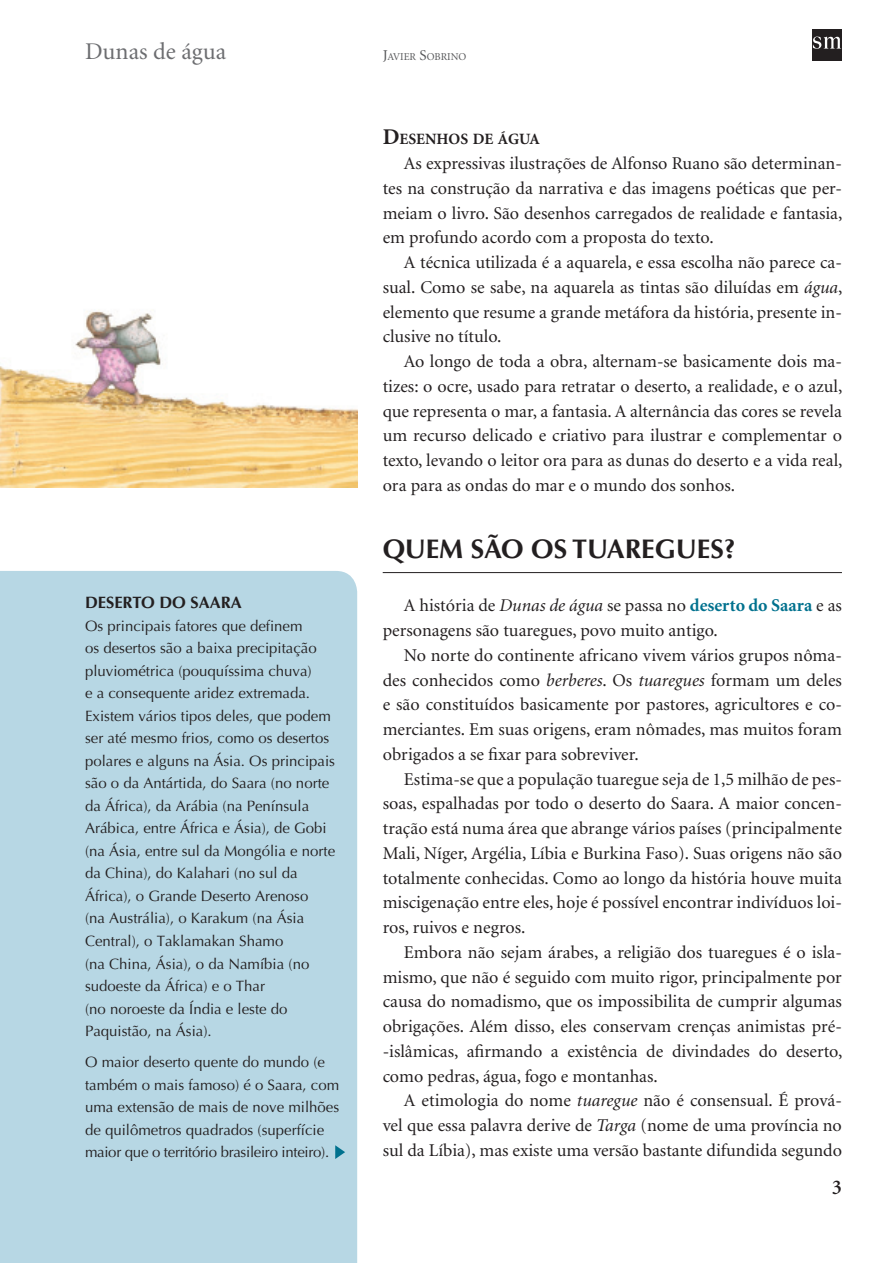
<style>
.page{position:relative;width:893px;height:1263px;background:#fff}
.page>*{position:absolute;margin:0;border:0;box-sizing:border-box;transform-origin:0 0}
.SM_Titulo2{font:700 27px "Optima LT Std";color:#231f20}
.t1{font:24px "Minion";color:#6c6d70}
.SM_MasterA_Número_de{font:600 21px "Minion";color:#231f20}
.SM_Texto{font:18px/24.8px "Minion";color:#231f20;text-align:justify}
.SM_Box_Título{font:700 16.5px "Optima LT Std";color:#231f20}
.SM_Dialogando_Subtít{font:700 15.75px "Minion";color:#231f20}
.SM_Box_Texto{font:15px/22.5px "Optima LT Std";color:#231f20}
.t2{font:10.5px "Minion";color:#57585a}
.s1{font-size:15px}
.s2{font-size:22.5px}
.s3{font-style:italic}
.s4{font-weight:700;color:#00718e}
</style>
<div class="page">
<div style="left:823px;top:29px;width:19px;height:32px;background:#231f20"></div>
<div style="left:812px;top:29px;width:10px;height:32px;background:#231f20"></div>
<svg style="left:813px;top:36px;width:28px;height:13px"></svg>
<hr style="left:383px;top:572px;width:459px;height:1px;background:#231f20">
<div style="left:0;top:571px;width:357px;height:692px;background:#b7d7e4"></div>
<svg style="left:335px;top:1145px;width:10px;height:14px"></svg>
<img style="left:0;top:310px;width:357px;height:177px">
<h2 class="t1" style="left:85px;top:40px;width:143px">Dunas de água</h2>
<p class="t2" style="left:383px;top:51px;width:85px"><span class="s1">J</span>AVIER <span class="s1">S</span>OBRINO</p>
<p class="SM_Box_Título" style="left:85px;top:593px;width:158px">DESERTO DO SAARA</p>
<p class="SM_Box_Texto" style="left:85px;top:615px;width:252px">Os principais fatores que definem<br>os desertos são a baixa precipitação pluviométrica (pouquíssima chuva)<br>e a consequente aridez extremada.<br>Existem vários tipos deles, que podem ser até mesmo frios, como os desertos polares e alguns na Ásia. Os principais são o da Antártida, do Saara (no norte da África), da Arábia (na Península Arábica, entre África e Ásia), de Gobi (na Ásia, entre sul da Mongólia e norte da China), do Kalahari (no sul da África), o Grande Deserto Arenoso<br>(na Austrália), o Karakum (na Ásia Central), o Taklamakan Shamo<br>(na China, Ásia), o da Namíbia (no sudoeste da África) e o Thar<br>(no noroeste da Índia e leste do Paquistão, na Ásia).</p>
<p class="SM_Box_Texto" style="left:85px;top:1051px;width:256px">O maior deserto quente do mundo (e também o mais famoso) é o Saara, com uma extensão de mais de nove milhões de quilômetros quadrados (superfície maior que o território brasileiro inteiro).</p>
<p class="SM_Dialogando_Subtít" style="left:383px;top:131px;width:159px"><span class="s2">D</span>ESENHOS DE ÁGUA</p>
<p class="SM_Texto" style="left:383px;top:152px;width:461px;text-indent:21px">As expressivas ilustrações de Alfonso Ruano são determinan&shy;tes na construção da narrativa e das imagens poéticas que per&shy;meiam o livro. São desenhos carregados de realidade e fantasia, em profundo acordo com a proposta do texto.</p>
<p class="SM_Texto" style="left:383px;top:251px;width:461px;text-indent:21px">A técnica utilizada é a aquarela, e essa escolha não parece ca&shy;sual. Como se sabe, na aquarela as tintas são diluídas em <span class="s3">água</span>, elemento que resume a grande metáfora da história, presente in&shy;clusive no título.</p>
<p class="SM_Texto" style="left:383px;top:350px;width:461px;text-indent:21px">Ao longo de toda a obra, alternam-se basicamente dois ma&shy;tizes: o ocre, usado para retratar o deserto, a realidade, e o azul, que representa o mar, a fantasia. A alternância das cores se revela um recurso delicado e criativo para ilustrar e complementar o texto, levando o leitor ora para as dunas do deserto e a vida real, ora para as ondas do mar e o mundo dos sonhos.</p>
<p class="SM_Titulo2" style="left:383px;top:533px;width:355px">QUEM SÃO OS TUAREGUES?</p>
<p class="SM_Texto" style="left:383px;top:594px;width:461px;text-indent:21px">A história de <span class="s3">Dunas de água</span> se passa no <span class="s4">deserto do Saara</span> e as personagens são tuaregues, povo muito antigo.</p>
<p class="SM_Texto" style="left:383px;top:643px;width:461px;text-indent:21px">No norte do continente africano vivem vários grupos nôma&shy;des conhecidos como <span class="s3">berberes</span>. Os <span class="s3">tuaregues</span> formam um deles e são constituídos basicamente por pastores, agricultores e co&shy;merciantes. Em suas origens, eram nômades, mas muitos foram obrigados a se fixar para sobreviver.</p>
<p class="SM_Texto" style="left:383px;top:767px;width:461px;text-indent:21px">Estima-se que a população tuaregue seja de 1,5 milhão de pes&shy;soas, espalhadas por todo o deserto do Saara. A maior concen&shy;tração está numa área que abrange vários países (principalmente Mali, Níger, Argélia, Líbia e Burkina Faso). Suas origens não são totalmente conhecidas. Como ao longo da história houve muita miscigenação entre eles, hoje é possível encontrar indivíduos loi&shy;ros, ruivos e negros.</p>
<p class="SM_Texto" style="left:383px;top:940px;width:461px;text-indent:21px">Embora não sejam árabes, a religião dos tuaregues é o isla&shy;mismo, que não é seguido com muito rigor, principalmente por causa do nomadismo, que os impossibilita de cumprir algumas obrigações. Além disso, eles conservam crenças animistas pré--islâmicas, afirmando a existência de divindades do deserto, como pedras, água, fogo e montanhas.</p>
<p class="SM_Texto" style="left:383px;top:1089px;width:461px;text-indent:21px">A etimologia do nome <span class="s3">tuaregue</span> não é consensual. É prová&shy;vel que essa palavra derive de <span class="s3">Targa</span> (nome de uma província no sul da Líbia), mas existe uma versão bastante difundida segundo</p>
<p class="SM_MasterA_Número_de" style="left:832px;top:1176px;width:12px">3</p>
</div>
